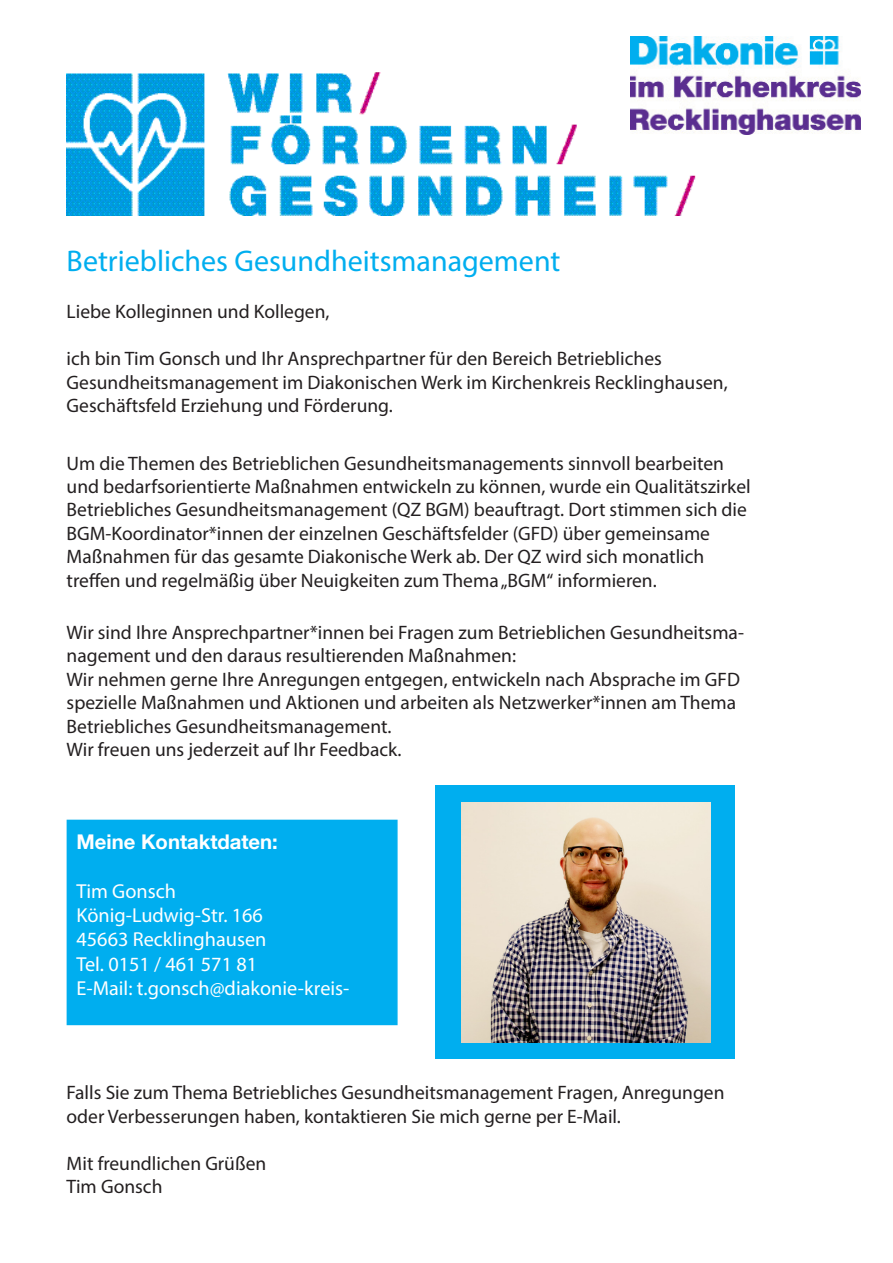
<style>
.page{position:relative;width:893px;height:1263px;background:#fff}
.page>*{position:absolute;margin:0;border:0;box-sizing:border-box;transform-origin:0 0}
.t1{font:30px "Myriad Pro";color:#00aeef}
.t2{font:20.25px "Myriad Pro";color:#fff}
.t3{font:700 20.25px "Helvetica Neue LT Com";color:#fff}
.t4{font:19.5px/23.4px "Myriad Pro";color:#231f20}
</style>
<div class="page">
<div style="left:436px;top:785px;width:299px;height:274px;background:#00aeef"></div>
<div style="left:67px;top:820px;width:331px;height:205px;background:#00aeef"></div>
<img style="left:67px;top:72px;width:629px;height:144px">
<img style="left:461px;top:803px;width:249px;height:239px">
<img style="left:630px;top:36px;width:230px;height:99px">
<p class="t1" style="left:67px;top:242px;width:495px">Betriebliches Gesundheitsmanagement</p>
<p class="t4" style="left:67px;top:300px;width:264px">Liebe Kolleginnen und Kollegen,</p>
<p class="t4" style="left:67px;top:347px;width:597px">ich bin Tim Gonsch und Ihr Ansprechpartner für den Bereich Betriebliches</p>
<p class="t4" style="left:67px;top:370px;width:663px">Gesundheitsmanagement im Diakonischen Werk im Kirchenkreis Recklinghausen,</p>
<p class="t4" style="left:67px;top:393px;width:328px">Geschäftsfeld Erziehung und Förderung.</p>
<p class="t4" style="left:67px;top:451px;width:686px">Um die Themen des Betrieblichen Gesundheitsmanagements sinnvoll bearbeiten und bedarfsorientierte Maßnahmen entwickeln zu können, wurde ein Qualitätszirkel Betriebliches Gesundheitsmanagement (QZ BGM) beauftragt. Dort stimmen sich die BGM-Koordinator*innen der einzelnen Geschäftsfelder (GFD) über gemeinsame</p>
<p class="t4" style="left:67px;top:545px;width:639px">Maßnahmen für das gesamte Diakonische Werk ab. Der QZ wird sich monatlich</p>
<p class="t4" style="left:67px;top:568px;width:592px">treffen und regelmäßig über Neuigkeiten zum Thema „BGM“ informieren.</p>
<p class="t4" style="left:67px;top:620px;width:679px">Wir sind Ihre Ansprechpartner*innen bei Fragen zum Betrieblichen Gesundheitsma&shy;nagement und den daraus resultierenden Maßnahmen:</p>
<p class="t4" style="left:67px;top:667px;width:675px">Wir nehmen gerne Ihre Anregungen entgegen, entwickeln nach Absprache im GFD spezielle Maßnahmen und Aktionen und arbeiten als Netzwerker*innen am Thema<br>Betriebliches Gesundheitsmanagement.</p>
<p class="t4" style="left:67px;top:737px;width:337px">Wir freuen uns jederzeit auf Ihr Feedback.</p>
<p class="t3" style="left:77px;top:829px;width:203px">Meine Kontaktdaten:</p>
<p class="t2" style="left:77px;top:878px;width:101px">Tim Gonsch</p>
<p class="t2" style="left:77px;top:903px;width:188px">König-Ludwig-Str. 166</p>
<p class="t2" style="left:77px;top:927px;width:191px">45663 Recklinghausen</p>
<p class="t2" style="left:77px;top:951px;width:182px">Tel. 0151 / 461 571 81</p>
<p class="t2" style="left:77px;top:975px;width:274px">E-Mail: t.gonsch@diakonie-kreis-</p>
<p class="t4" style="left:67px;top:1081px;width:659px">Falls Sie zum Thema Betriebliches Gesundheitsmanagement Fragen, Anregungen oder Verbesserungen haben, kontaktieren Sie mich gerne per E-Mail.</p>
<p class="t4" style="left:67px;top:1151px;width:201px">Mit freundlichen Grüßen</p>
<p class="t4" style="left:67px;top:1174px;width:97px">Tim Gonsch</p>
</div>
